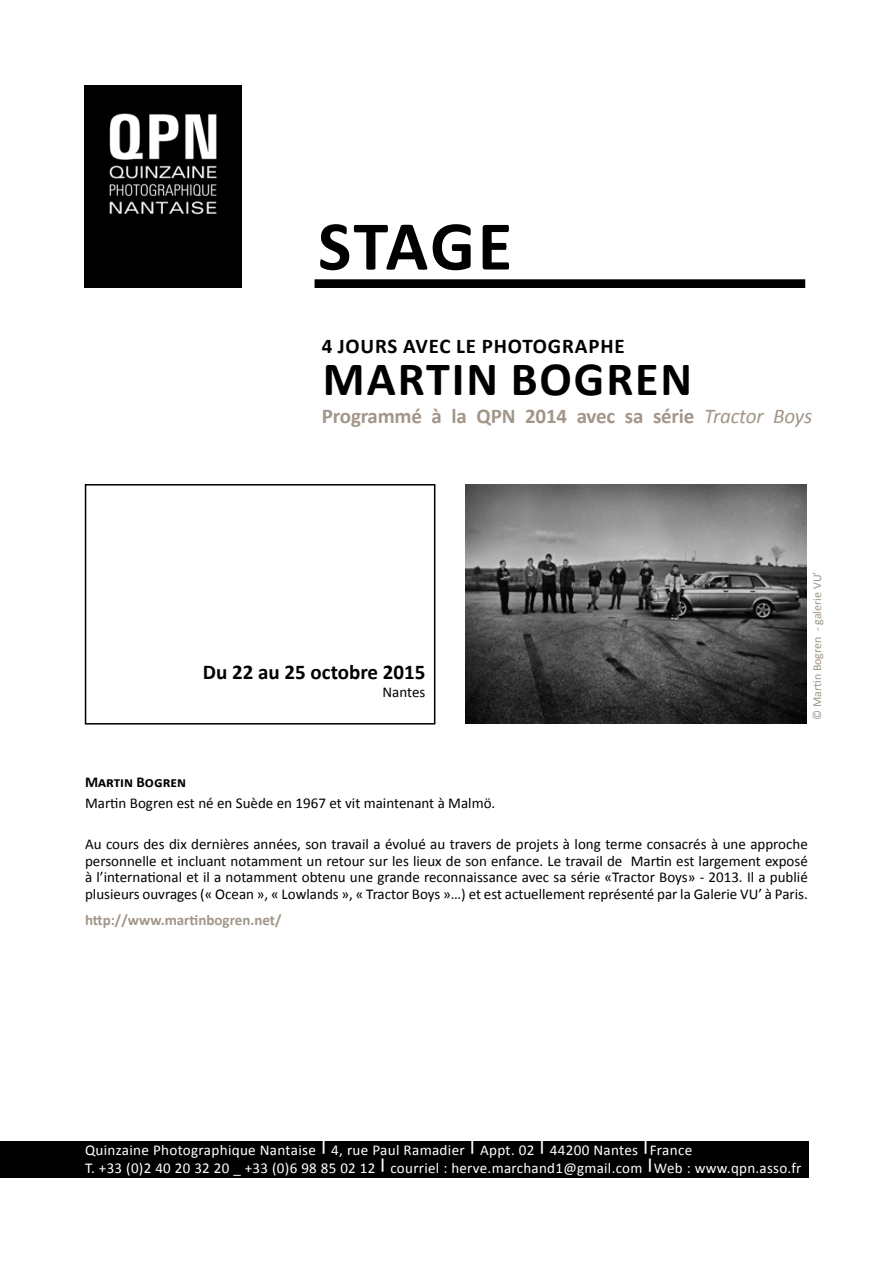
<style>
.page{position:relative;width:893px;height:1263px;background:#fff}
.page>*{position:absolute;margin:0;border:0;box-sizing:border-box;transform-origin:0 0}
.t1{font:700 70.5px "Calibri";letter-spacing:.03em;color:#000}
.t2{font:700 48px "Calibri";letter-spacing:.04em;color:#000}
.t3{font:700 21px "Calibri";letter-spacing:-.01em;color:#a19689}
.t4{font:700 21px "Calibri";letter-spacing:.04em;color:#000}
.t5{font:700 21px "Calibri";color:#000}
.t6{font:15px/16.5px "Calibri";color:#000;text-align:justify}
.t7{font:15px/18px "Calibri";letter-spacing:.02em;color:#fff}
.t8{font:700 15px "Calibri";color:#a19689}
.t9{font:700 15px "Calibri";color:#000}
.t10{font:12px "Calibri";color:#a19689}
.s1{font-weight:400;font-style:italic}
</style>
<div class="page">
<div style="left:0;top:1141px;width:809px;height:37px;background:#000"></div>
<img style="left:85px;top:85px;width:156px;height:203px">
<img style="left:465px;top:485px;width:342px;height:239px">
<div style="left:85px;top:484px;width:350px;height:240px;border:2px solid #000"></div>
<div style="left:315px;top:280px;width:489px;height:7px;background:#000"></div>
<div style="left:315px;top:279px;width:490px;height:9px;border:2px solid #000"></div>
<h1 class="t1" style="left:318px;top:201px;width:196px">Stage</h1>
<h3 class="t4" style="left:322px;top:332px;width:304px">4 jours avec le photographe</h3>
<h2 class="t2" style="left:323px;top:348px;width:371px">Martin Bogren</h2>
<h3 class="t3" style="left:322px;top:403px;width:492px">Programmé à la QPN 2014 avec sa série <span class="s1">Tractor Boys</span></h3>
<h3 class="t5" style="left:203px;top:658px;width:224px">Du 22 au 25 octobre 2015</h3>
<p class="t6" style="left:383px;top:683px;width:44px">Nantes</p>
<p class="t10" style="left:810px;top:720px;width:150px;rotate:-90deg">© Martin Bogren - galerie VU’</p>
<p class="t9" style="left:85px;top:772px;width:103px">Martin Bogren</p>
<p class="t6" style="left:85px;top:794px;width:412px">Martin Bogren est né en Suède en 1967 et vit maintenant à Malmö.</p>
<p class="t6" style="left:85px;top:836px;width:724px">Au cours des dix dernières années, son travail a évolué au travers de projets à long terme consacrés à une approche personnelle et incluant notamment un retour sur les lieux de son enfance. Le travail de Martin est largement exposé à l’international et il a notamment obtenu une grande reconnaissance avec sa série «Tractor Boys» - 2013. Il a publié plusieurs ouvrages (« Ocean », « Lowlands », « Tractor Boys »…) et est actuellement représenté par la Galerie VU’ à Paris.</p>
<p class="t8" style="left:85px;top:910px;width:198px">http://www.martinbogren.net/</p>
<p class="t7" style="left:85px;top:1141px;width:718px">Quinzaine Photographique Nantaise <sup>|</sup> 4, rue Paul Ramadier <sup>|</sup> Appt. 02 <sup>|</sup> 44200 Nantes <sup>|</sup>France<br>T. +33 (0)2 40 20 32 20 _ +33 (0)6 98 85 02 12 <sup>|</sup> courriel : herve.marchand1@gmail.com <sup>|</sup>Web : www.qpn.asso.fr</p>
</div>
